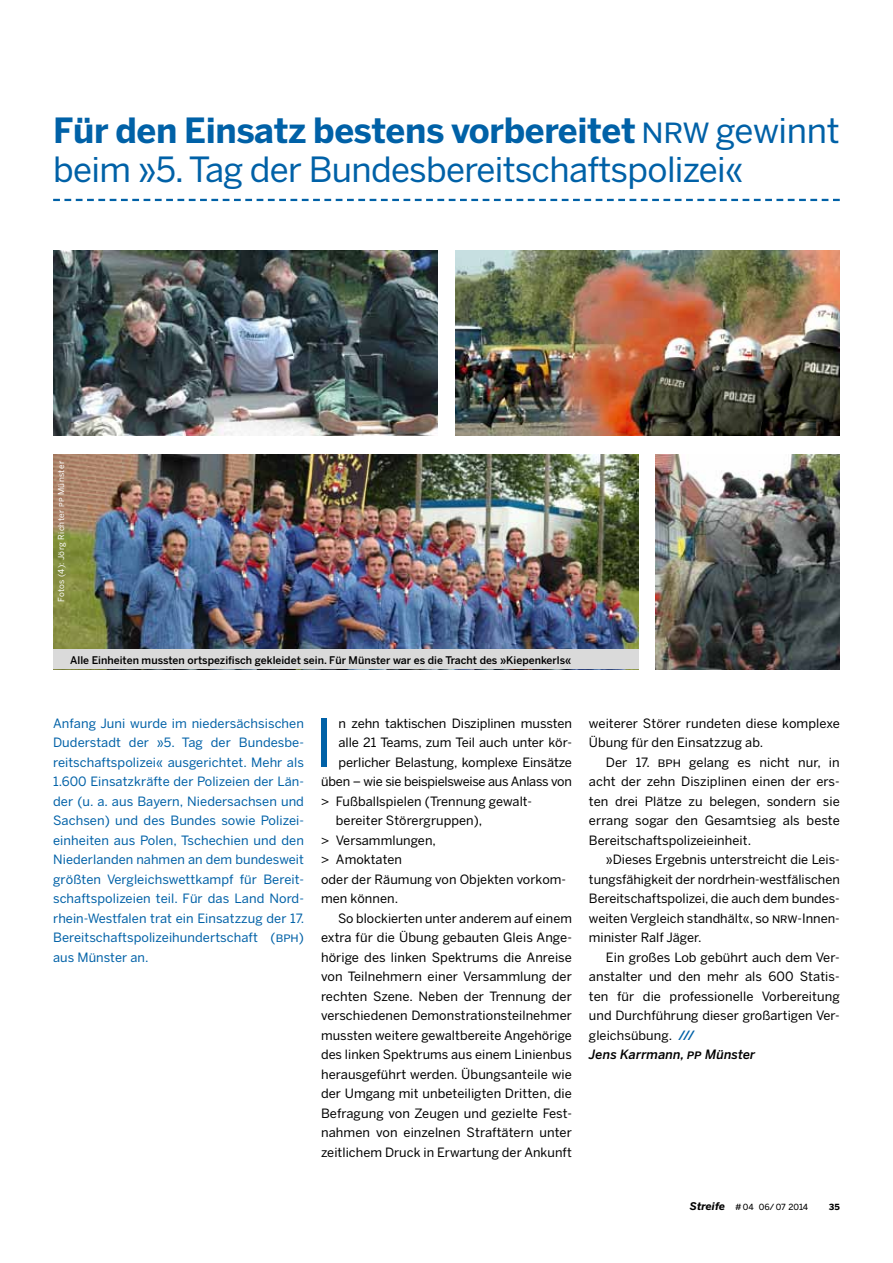
<style>
.page{position:relative;width:893px;height:1263px;background:#fff}
.page>*{position:absolute;margin:0;border:0;box-sizing:border-box;transform-origin:0 0}
.t1{font:65.4px "Benton Sans";color:#0061a7}
.t2{font:34.5px/39px "Benton Sans";letter-spacing:-.02em;color:#0061a7}
.t3{font:12.75px/19.5px "Benton Sans";letter-spacing:.005em;color:#000}
.t4{font:12.75px/19.5px "Benton Sans";letter-spacing:.005em;color:#0061a7;text-align:justify}
.t5{font:12.75px "Benton Sans";letter-spacing:-.02em;color:#000}
.t6{font:500 10.5px "Benton Sans";color:#000}
.t7{font:10.5px "Benton Sans Regular SC";letter-spacing:-.005em;color:#000}
.t8{font:10.5px "Benton Sans Bold SC";color:#000}
.t9{font:8.25px "Benton Sans";letter-spacing:.04em;color:#fff}
.s1{font-weight:700}
.s2{font-family:"Benton Sans Regular SC"}
.s3{font-weight:500;color:#0061a7}
.s4{font-weight:500;font-style:italic}
.s5{font-family:"Benton Sans Medium Italic SC"}
.s6{font-family:"Benton Sans";font-weight:700;font-style:italic}
</style>
<div class="page">
<svg style="left:53px;top:199px;width:787px;height:2px"></svg>
<img style="left:455px;top:251px;width:385px;height:184px">
<img style="left:656px;top:455px;width:184px;height:214px">
<img style="left:53px;top:251px;width:385px;height:184px">
<img style="left:53px;top:455px;width:586px;height:195px">
<div style="left:53px;top:650px;width:586px;height:19px;background:#dadada"></div>
<h2 class="t2" style="left:53px;top:110px;width:788px"><span class="s1">Für den Einsatz bestens vorbereitet</span> <span class="s2">NRW</span> gewinnt beim »5. Tag der Bundesbereitschaftspolizei«</h2>
<p class="t9" style="left:56px;top:602px;width:142px;rotate:-90deg">Fotos (4): Jörg Richter <span class="s2">PP</span> Münster</p>
<p class="t6" style="left:70px;top:653px;width:503px">Alle Einheiten mussten ortspezifisch gekleidet sein. Für Münster war es die Tracht des »Kiepenkerls«</p>
<p class="t4" style="left:53px;top:713px;width:253px">Anfang Juni wurde im niedersächsischen Duderstadt der »5. Tag der Bundesbe&shy;reitschaftspolizei« ausgerichtet. Mehr als 1.600 Einsatzkräfte der Polizeien der Län&shy;der (u. a. aus Bayern, Niedersachsen und Sachsen) und des Bundes sowie Polizei&shy;einheiten aus Polen, Tschechien und den Niederlanden nahmen an dem bundesweit größten Vergleichswettkampf für Bereit&shy;schaftspolizeien teil. Für das Land Nord&shy;rhein-Westfalen trat ein Einsatzzug der 17.<br>Bereitschaftspolizeihundertschaft (<span class="s2">BPH</span>) aus Münster an.</p>
<h1 class="t1" style="left:314px;top:704px;width:20px">I</h1>
<p class="t3" style="left:339px;top:713px;width:235px">n zehn taktischen Disziplinen mussten</p>
<p class="t3" style="left:339px;top:732px;width:235px">alle 21 Teams, zum Teil auch unter kör-</p>
<p class="t3" style="left:339px;top:752px;width:235px">perlicher Belastung, komplexe Einsätze</p>
<p class="t5" style="left:321px;top:774px;width:252px">üben – wie sie beispielsweise aus Anlass von</p>
<p class="t3" style="left:321px;top:791px;width:211px">&gt; Fußballspielen (Trennung gewalt-</p>
<p class="t3" style="left:336px;top:810px;width:148px">bereiter Störergruppen),</p>
<p class="t3" style="left:321px;top:830px;width:117px">&gt; Versammlungen,</p>
<p class="t3" style="left:321px;top:849px;width:82px">&gt; Amoktaten</p>
<p class="t3" style="left:321px;top:869px;width:247px">oder der Räumung von Objekten vorkom-</p>
<p class="t3" style="left:321px;top:888px;width:79px">men können.</p>
<p class="t3" style="left:338px;top:908px;width:235px">So blockierten unter anderem auf einem</p>
<p class="t3" style="left:321px;top:927px;width:252px">extra für die Übung gebauten Gleis Ange-</p>
<p class="t3" style="left:321px;top:947px;width:252px">hörige des linken Spektrums die Anreise</p>
<p class="t3" style="left:321px;top:966px;width:252px">von Teilnehmern einer Versammlung der</p>
<p class="t3" style="left:321px;top:986px;width:252px">rechten Szene. Neben der Trennung der</p>
<p class="t3" style="left:321px;top:1005px;width:252px">verschiedenen Demonstrationsteilnehmer</p>
<p class="t3" style="left:321px;top:1025px;width:252px">mussten weitere gewaltbereite Angehörige</p>
<p class="t3" style="left:321px;top:1044px;width:252px">des linken Spektrums aus einem Linienbus</p>
<p class="t3" style="left:321px;top:1064px;width:252px">herausgeführt werden. Übungsanteile wie</p>
<p class="t3" style="left:321px;top:1083px;width:252px">der Umgang mit unbeteiligten Dritten, die</p>
<p class="t3" style="left:321px;top:1103px;width:252px">Befragung von Zeugen und gezielte Fest-</p>
<p class="t3" style="left:321px;top:1122px;width:252px">nahmen von einzelnen Straftätern unter</p>
<p class="t3" style="left:321px;top:1142px;width:252px">zeitlichem Druck in Erwartung der Ankunft</p>
<p class="t3" style="left:589px;top:713px;width:252px">weiterer Störer rundeten diese komplexe<br>Übung für den Einsatzzug ab.</p>
<p class="t3" style="left:589px;top:752px;width:252px;text-align:justify;text-indent:17px">Der 17. <span class="s2">BPH</span> gelang es nicht nur, in acht der zehn Disziplinen einen der ers&shy;ten drei Plätze zu belegen, sondern sie errang sogar den Gesamtsieg als beste Bereitschaftspolizeieinheit.</p>
<p class="t3" style="left:589px;top:849px;width:252px;text-align:justify;text-indent:17px">»Dieses Ergebnis unterstreicht die Leis&shy;tungsfähigkeit der nordrhein-westfälischen Bereitschaftspolizei, die auch dem bundes&shy;weiten Vergleich standhält«, so <span class="s2">NRW</span>-Innen&shy;minister Ralf Jäger.</p>
<p class="t3" style="left:589px;top:947px;width:252px;text-indent:17px">Ein großes Lob gebührt auch dem Ver&shy;anstalter und den mehr als 600 Statis&shy;ten für die professionelle Vorbereitung und Durchführung dieser großartigen Ver&shy;gleichsübung. <span class="s3">///<br></span><span class="s4">Jens Karrmann,</span> <span class="s5">pp</span> <span class="s4">Münster</span></p>
<p class="t7" style="left:690px;top:1200px;width:120px"><span class="s6">Streife</span> #04 06/07 2014</p>
<p class="t8" style="left:829px;top:1200px;width:13px">35</p>
</div>
